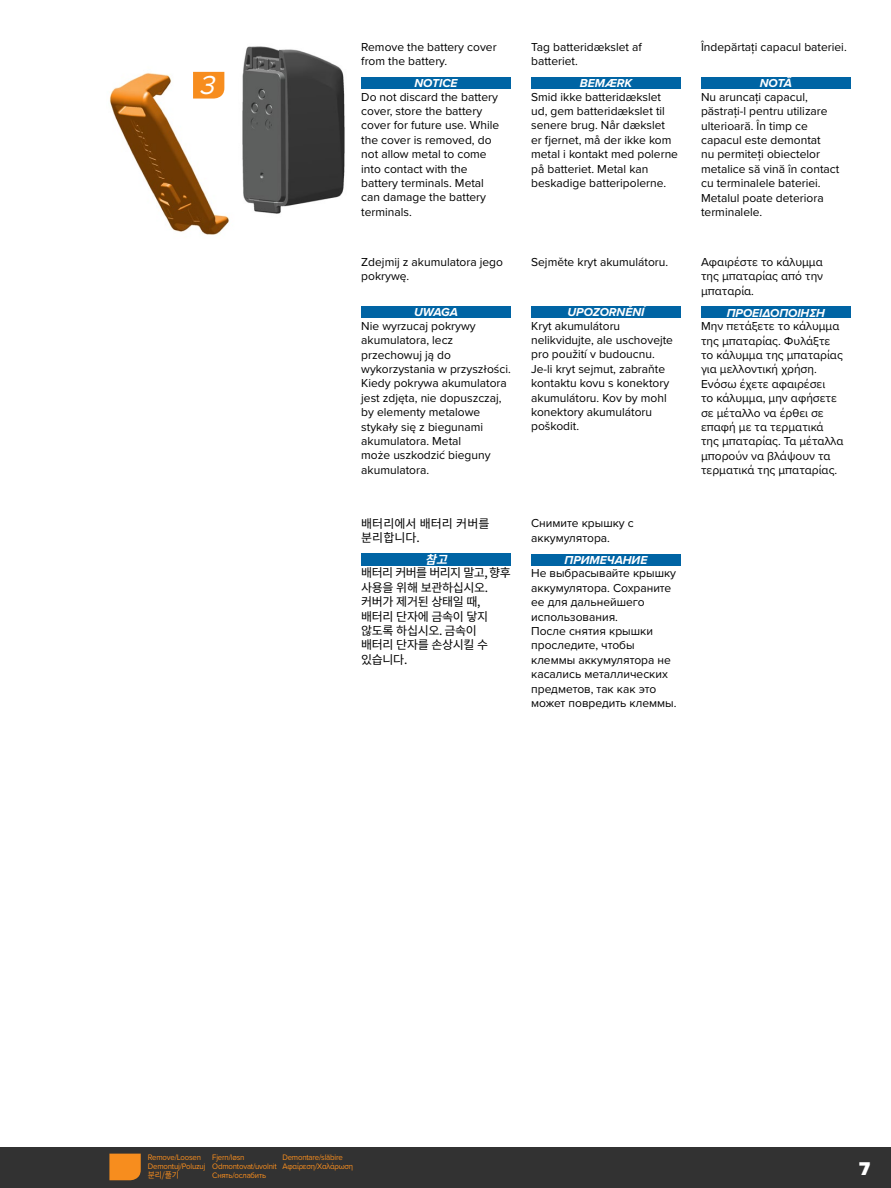
<style>
.page{position:relative;width:891px;height:1188px;background:#fff}
.page>*{position:absolute;margin:0;border:0;box-sizing:border-box;transform-origin:0 0}
.t1{font:italic 27px "Proxima Nova";color:#fff}
.t2{font:900 19.2px "Proxima Nova";color:#fff}
.User_Manual_Text_-_N{font:12px/14.4px "Proxima Nova";color:#000}
.User_Manual_Text_-_N-2{font:12px/14.4px "Noto Sans CJ Kkr";letter-spacing:-.03em;color:#000}
.User_Manual_-_Notice{font:italic 700 12px "Proxima Nova";color:#fff}
.User_Manual_Text_-_N-3{font:12px/14.4px "Noto Sans CJ Kkr";color:#000}
.User_Manual_-_Notice-2{font:italic 700 12px "Noto Sans CJ Kkr";color:#fff}
.Flag_Text{font:8.25px "Proxima Nova";letter-spacing:-.025em;color:#f78d1e;scale:.95 1}
.Flag_Text-2{font:8.25px "Noto Sans CJ Kkr";color:#f78d1e;scale:.95 1}
</style>
<div class="page">
<div style="left:0;top:1148px;width:891px;height:40px;background:#323232"></div>
<img style="left:109px;top:46px;width:236px;height:189px">
<svg style="left:193px;top:72px;width:31px;height:27px"></svg>
<div style="left:361px;top:77px;width:150px;height:12px;background:#0064a4"></div>
<div style="left:531px;top:77px;width:150px;height:12px;background:#0064a4"></div>
<div style="left:701px;top:77px;width:150px;height:12px;background:#0064a4"></div>
<div style="left:361px;top:306px;width:150px;height:12px;background:#0064a4"></div>
<div style="left:531px;top:306px;width:150px;height:12px;background:#0064a4"></div>
<div style="left:701px;top:306px;width:150px;height:12px;background:#0064a4"></div>
<div style="left:361px;top:553px;width:150px;height:13px;background:#0064a4"></div>
<div style="left:531px;top:554px;width:150px;height:12px;background:#0064a4"></div>
<svg style="left:109px;top:1154px;width:32px;height:26px"></svg>
<p class="t1" style="left:199px;top:69px;width:24px">3</p>
<p class="User_Manual_Text_-_N" style="left:361px;top:40px;width:137px">Remove the battery cover from the battery.</p>
<p class="User_Manual_-_Notice" style="left:415px;top:76px;width:45px">NOTICE</p>
<p class="User_Manual_Text_-_N" style="left:361px;top:90px;width:139px">Do not discard the battery cover, store the battery cover for future use. While the cover is removed, do not allow metal to come into contact with the battery terminals. Metal can damage the battery terminals.</p>
<p class="User_Manual_Text_-_N" style="left:361px;top:255px;width:143px">Zdejmij z akumulatora jego pokrywę.</p>
<p class="User_Manual_-_Notice" style="left:414px;top:305px;width:45px">UWAGA</p>
<p class="User_Manual_Text_-_N" style="left:361px;top:319px;width:151px">Nie wyrzucaj pokrywy akumulatora, lecz przechowuj ją do wykorzystania w przyszłości.<br>Kiedy pokrywa akumulatora jest zdjęta, nie dopuszczaj, by elementy metalowe stykały się z biegunami akumulatora. Metal<br>może uszkodzić bieguny akumulatora.</p>
<p class="User_Manual_Text_-_N-3" style="left:361px;top:516px;width:130px">배터리에서 배터리 커버를 분리합니다.</p>
<p class="User_Manual_-_Notice-2" style="left:425px;top:553px;width:31px">참고</p>
<p class="User_Manual_Text_-_N-2" style="left:361px;top:566px;width:151px">배터리 커버를 버리지 말고, 향후 사용을 위해 보관하십시오. 커버가 제거된 상태일 때, 배터리 단자에 금속이 닿지 않도록 하십시오. 금속이 배터리 단자를 손상시킬 수 있습니다.</p>
<p class="User_Manual_Text_-_N" style="left:531px;top:40px;width:112px">Tag batteridækslet af batteriet.</p>
<p class="User_Manual_-_Notice" style="left:580px;top:76px;width:54px">BEMÆRK</p>
<p class="User_Manual_Text_-_N" style="left:531px;top:90px;width:148px">Smid ikke batteridækslet ud, gem batteridækslet til senere brug. Når dækslet er fjernet, må der ikke kom metal i kontakt med polerne på batteriet. Metal kan beskadige batteripolerne.</p>
<p class="User_Manual_Text_-_N" style="left:531px;top:255px;width:139px">Sejměte kryt akumulátoru.</p>
<p class="User_Manual_-_Notice" style="left:568px;top:305px;width:78px">UPOZORNĚNÍ</p>
<p class="User_Manual_Text_-_N" style="left:531px;top:319px;width:143px">Kryt akumulátoru nelikvidujte, ale uschovejte pro použití v budoucnu.<br>Je-li kryt sejmut, zabraňte kontaktu kovu s konektory akumulátoru. Kov by mohl konektory akumulátoru poškodit.</p>
<p class="User_Manual_Text_-_N" style="left:531px;top:516px;width:104px">Снимите крышку с аккумулятора.</p>
<p class="User_Manual_-_Notice" style="left:565px;top:553px;width:84px">ПРИМЕЧАНИЕ</p>
<p class="User_Manual_Text_-_N" style="left:531px;top:566px;width:147px">Не выбрасывайте крышку аккумулятора. Сохраните ее для дальнейшего использования.<br>После снятия крышки проследите, чтобы клеммы аккумулятора не касались металлических предметов, так как это может повредить клеммы.</p>
<p class="User_Manual_Text_-_N" style="left:701px;top:40px;width:147px">Îndepărtaţi capacul bateriei.</p>
<p class="User_Manual_-_Notice" style="left:760px;top:76px;width:34px">NOTĂ</p>
<p class="User_Manual_Text_-_N" style="left:701px;top:90px;width:140px">Nu aruncaţi capacul, păstraţi-l pentru utilizare ulterioară. În timp ce capacul este demontat<br>nu permiteţi obiectelor metalice să vină în contact cu terminalele bateriei.<br>Metalul poate deteriora terminalele.</p>
<p class="User_Manual_Text_-_N" style="left:701px;top:255px;width:124px;text-align:justify">Αφαιρέστε το κάλυμμα της μπαταρίας από την μπαταρία.</p>
<p class="User_Manual_-_Notice" style="left:727px;top:305px;width:100px">ΠΡΟΕΙΔΟΠΟΙΗΣΗ</p>
<p class="User_Manual_Text_-_N" style="left:701px;top:319px;width:144px">Μην πετάξετε το κάλυμμα της μπαταρίας. Φυλάξτε το κάλυμμα της μπαταρίας για μελλοντική χρήση.<br>Ενόσω έχετε αφαιρέσει<br>το κάλυμμα, μην αφήσετε σε μέταλλο να έρθει σε επαφή με τα τερματικά της μπαταρίας. Τα μέταλλα μπορούν να βλάψουν τα τερματικά της μπαταρίας.</p>
<p class="Flag_Text" style="left:148px;top:1152px;width:57px">Remove/Loosen</p>
<p class="Flag_Text" style="left:212px;top:1152px;width:35px">Fjern/løsn</p>
<p class="Flag_Text" style="left:282px;top:1152px;width:65px">Demontare/slăbire</p>
<p class="Flag_Text" style="left:148px;top:1161px;width:62px">Demontuj/Poluzuj</p>
<p class="Flag_Text" style="left:212px;top:1161px;width:69px">Odmontovat/uvolnit</p>
<p class="Flag_Text" style="left:282px;top:1161px;width:76px">Αφαίρεση/Χαλάρωση</p>
<p class="Flag_Text-2" style="left:148px;top:1171px;width:34px">분리/풀기</p>
<p class="Flag_Text" style="left:212px;top:1171px;width:58px">Снять/ослабить</p>
<h2 class="t2" style="left:859px;top:1157px;width:13px">7</h2>
</div>
